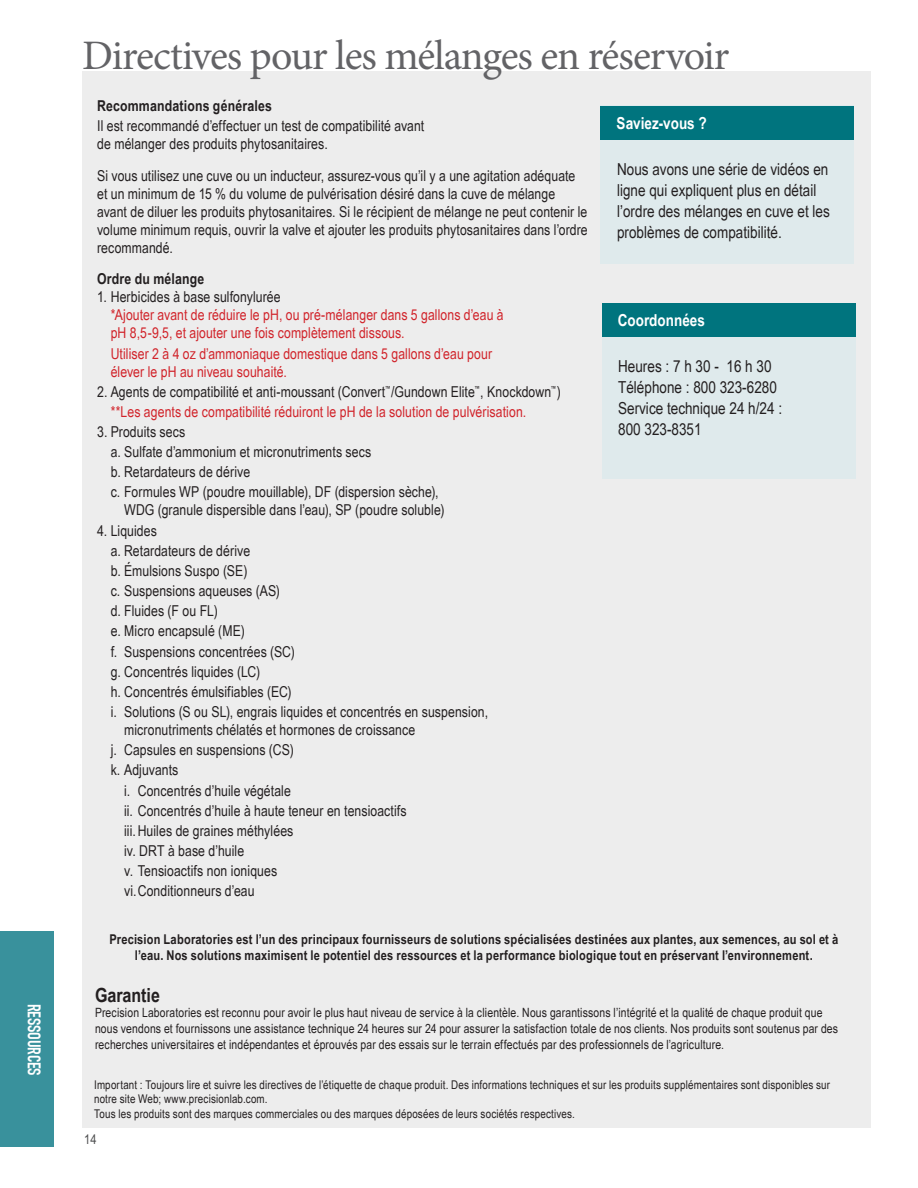
<style>
.page{position:relative;width:918px;height:1188px;background:#fff}
.page>*{position:absolute;margin:0;border:0;box-sizing:border-box;transform-origin:0 0}
.t1{font:42px "Minion Pro";letter-spacing:-.025em;color:#636366}
.Product{font:700 condensed 19.5px "Helvetica";color:#231f20}
.t2{font:700 18px "DIN Condensed";letter-spacing:-.01em;color:#fff}
.Text{font:condensed 16.5px/21px "Helvetica";color:#231f20}
.t3{font:700 condensed 16.5px "Helvetica";color:#fff}
.Sub-head{font:condensed 15px/18px "Helvetica";letter-spacing:.005em;color:#231f20}
.Sub-head-2{font:condensed 15px/18px "Helvetica";letter-spacing:.005em;color:#d1232a}
.Sub-head-3{font:700 condensed 15px "Helvetica";letter-spacing:.01em;color:#231f20}
.Body_Copy{font:700 condensed 13.5px/16.5px "Helvetica";letter-spacing:.015em;color:#231f20;text-align:center}
.t4{font:condensed 13.5px "Helvetica";color:#4b4c4d}
.Body_Copy-2{font:condensed 12.75px/15.8px "Helvetica";letter-spacing:.01em;color:#231f20}
.Body_Copy-3{font:condensed 12px/14.4px "Helvetica";letter-spacing:.015em;color:#231f20}
</style>
<div class="page">
<div style="left:82px;top:71px;width:788px;height:1057px;background:#ededed"></div>
<div style="left:600px;top:106px;width:254px;height:158px;background:#dfeaec"></div>
<div style="left:600px;top:106px;width:254px;height:34px;background:#00747e"></div>
<div style="left:602px;top:304px;width:254px;height:175px;background:#dfeaec"></div>
<div style="left:602px;top:304px;width:254px;height:33px;background:#00747e"></div>
<div style="left:0;top:931px;width:54px;height:216px;background:#39919c"></div>
<p class="t2" style="left:45px;top:1004px;width:73px;rotate:90deg">RESSOURCES</p>
<p class="t1" style="left:82px;top:27px;width:649px">Directives pour les mélanges en réservoir</p>
<p class="Sub-head-3" style="left:97px;top:97px;width:176px">Recommandations générales</p>
<p class="Sub-head" style="left:97px;top:117px;width:329px">Il est recommandé d’effectuer un test de compatibilité avant de mélanger des produits phytosanitaires.</p>
<p class="Sub-head" style="left:97px;top:167px;width:492px">Si vous utilisez une cuve ou un inducteur, assurez-vous qu’il y a une agitation adéquate et un minimum de 15 % du volume de pulvérisation désiré dans la cuve de mélange avant de diluer les produits phytosanitaires. Si le récipient de mélange ne peut contenir le volume minimum requis, ouvrir la valve et ajouter les produits phytosanitaires dans l’ordre recommandé.</p>
<p class="Sub-head-3" style="left:97px;top:270px;width:109px">Ordre du mélange</p>
<p class="Sub-head" style="left:97px;top:288px;width:185px">1. Herbicides à base sulfonylurée</p>
<p class="Sub-head-2" style="left:111px;top:306px;width:395px">*Ajouter avant de réduire le pH, ou pré-mélanger dans 5 gallons d’eau à pH 8,5-9,5, et ajouter une fois complètement dissous.</p>
<p class="Sub-head-2" style="left:111px;top:345px;width:383px">Utiliser 2 à 4 oz d’ammoniaque domestique dans 5 gallons d’eau pour élever le pH au niveau souhaité.</p>
<p class="Sub-head" style="left:97px;top:383px;width:465px">2. Agents de compatibilité et anti-moussant (Convert<sup>™</sup>/Gundown Elite<sup>™</sup>, Knockdown<sup>™</sup>)</p>
<p class="Sub-head-2" style="left:111px;top:403px;width:417px">**Les agents de compatibilité réduiront le pH de la solution de pulvérisation.</p>
<p class="Sub-head" style="left:97px;top:423px;width:90px">3. Produits secs</p>
<p class="Sub-head" style="left:111px;top:443px;width:262px">a. Sulfate d’ammonium et micronutriments secs</p>
<p class="Sub-head" style="left:111px;top:463px;width:141px">b. Retardateurs de dérive</p>
<p class="Sub-head" style="left:124px;top:483px;width:322px;text-indent:-13px">c. Formules WP (poudre mouillable), DF (dispersion sèche),<br>WDG (granule dispersible dans l’eau), SP (poudre soluble)</p>
<p class="Sub-head" style="left:97px;top:522px;width:61px">4. Liquides</p>
<p class="Sub-head" style="left:111px;top:542px;width:141px">a. Retardateurs de dérive</p>
<p class="Sub-head" style="left:111px;top:562px;width:138px">b. Émulsions Suspo (SE)</p>
<p class="Sub-head" style="left:111px;top:582px;width:171px">c. Suspensions aqueuses (AS)</p>
<p class="Sub-head" style="left:111px;top:602px;width:109px">d. Fluides (F ou FL)</p>
<p class="Sub-head" style="left:111px;top:622px;width:136px">e. Micro encapsulé (ME)</p>
<p class="Sub-head" style="left:111px;top:643px;width:186px">f. Suspensions concentrées (SC)</p>
<p class="Sub-head" style="left:111px;top:663px;width:151px">g. Concentrés liquides (LC)</p>
<p class="Sub-head" style="left:111px;top:683px;width:182px">h. Concentrés émulsifiables (EC)</p>
<p class="Sub-head" style="left:124px;top:703px;width:365px;text-indent:-13px">i. Solutions (S ou SL), engrais liquides et concentrés en suspension, micronutriments chélatés et hormones de croissance</p>
<p class="Sub-head" style="left:111px;top:741px;width:185px">j. Capsules en suspensions (CS)</p>
<p class="Sub-head" style="left:111px;top:761px;width:69px">k. Adjuvants</p>
<p class="Sub-head" style="left:124px;top:782px;width:168px">i. Concentrés d’huile végétale</p>
<p class="Sub-head" style="left:124px;top:802px;width:284px">ii. Concentrés d’huile à haute teneur en tensioactifs</p>
<p class="Sub-head" style="left:124px;top:822px;width:171px">iii.Huiles de graines méthylées</p>
<p class="Sub-head" style="left:124px;top:842px;width:122px">iv. DRT à base d’huile</p>
<p class="Sub-head" style="left:124px;top:862px;width:155px">v. Tensioactifs non ioniques</p>
<p class="Sub-head" style="left:124px;top:882px;width:132px">vi.Conditionneurs d’eau</p>
<p class="Body_Copy" style="left:109px;top:931px;width:730px">Precision Laboratories est l’un des principaux fournisseurs de solutions spécialisées destinées aux plantes, aux semences, au sol et à l’eau. Nos solutions maximisent le potentiel des ressources et la performance biologique tout en préservant l’environnement.</p>
<p class="t3" style="left:617px;top:113px;width:92px">Saviez-vous ?</p>
<p class="Text" style="left:617px;top:159px;width:214px">Nous avons une série de vidéos en ligne qui expliquent plus en détail l’ordre des mélanges en cuve et les problèmes de compatibilité.</p>
<p class="t3" style="left:618px;top:311px;width:89px">Coordonnées</p>
<p class="Text" style="left:618px;top:356px;width:155px">Heures : 7 h 30 - 16 h 30</p>
<p class="Text" style="left:618px;top:377px;width:160px">Téléphone : 800 323-6280</p>
<p class="Text" style="left:618px;top:398px;width:165px">Service technique 24 h/24 :<br>800 323-8351</p>
<p class="Product" style="left:95px;top:984px;width:66px">Garantie</p>
<p class="Body_Copy-2" style="left:95px;top:1005px;width:745px">Precision Laboratories est reconnu pour avoir le plus haut niveau de service à la clientèle. Nous garantissons l’intégrité et la qualité de chaque produit que nous vendons et fournissons une assistance technique 24 heures sur 24 pour assurer la satisfaction totale de nos clients. Nos produits sont soutenus par des recherches universitaires et indépendantes et éprouvés par des essais sur le terrain effectués par des professionnels de l’agriculture.</p>
<p class="Body_Copy-3" style="left:94px;top:1078px;width:738px">Important : Toujours lire et suivre les directives de l’étiquette de chaque produit. Des informations techniques et sur les produits supplémentaires sont disponibles sur notre site Web; www.precisionlab.com.</p>
<p class="Body_Copy-3" style="left:94px;top:1106px;width:482px">Tous les produits sont des marques commerciales ou des marques déposées de leurs sociétés respectives.</p>
<p class="t4" style="left:84px;top:1132px;width:14px">14</p>
</div>
